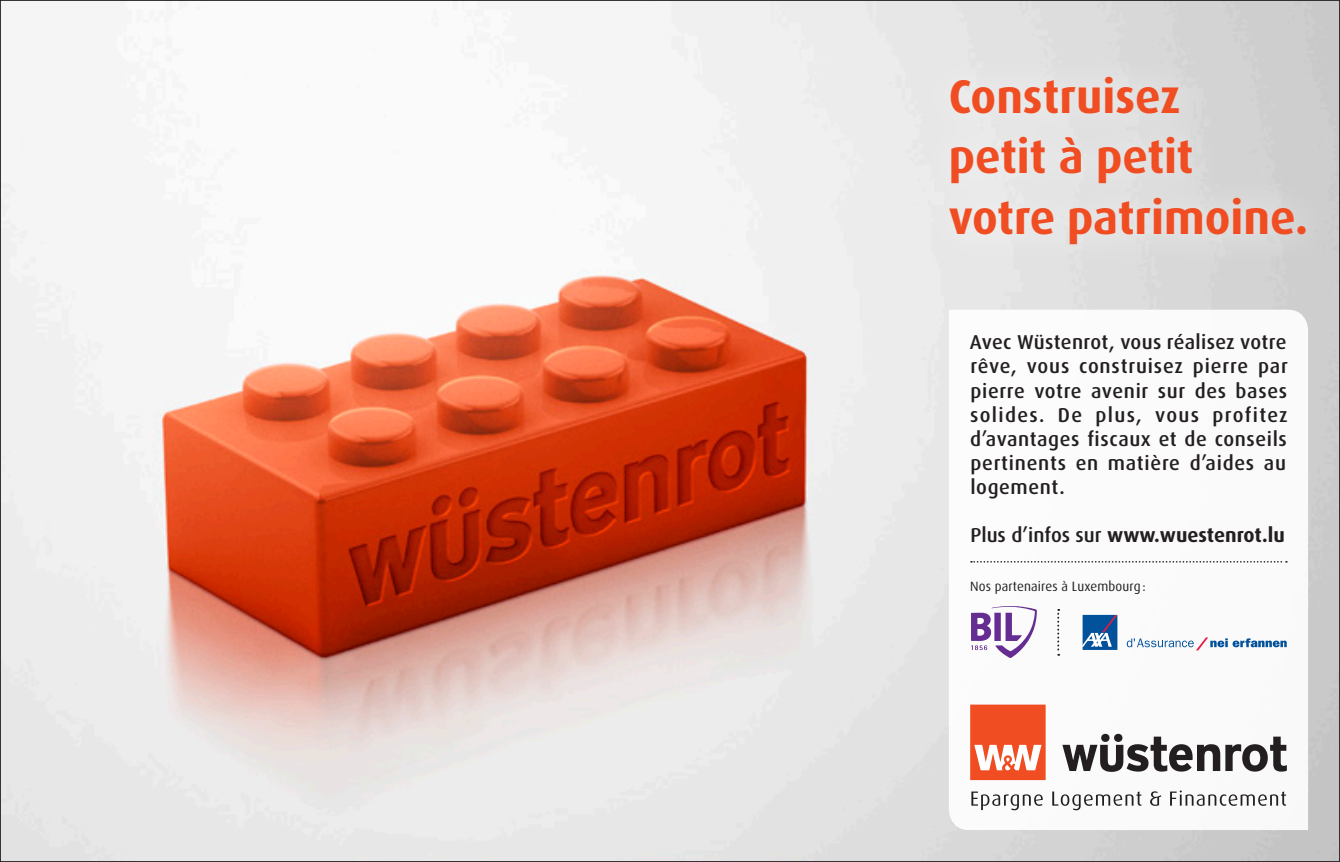
<style>
.page{position:relative;width:1340px;height:862px;background:#fff}
.page>*{position:absolute;margin:0;border:0;box-sizing:border-box;transform-origin:0 0}
.t1{font:700 47.25px/60.8px "Dax";letter-spacing:-.005em;color:#f04d22}
.t2{font:500 20.03px/24.1px "Dax";letter-spacing:.03em;color:#231f20;text-align:justify}
.t3{font:700 20.03px "Dax";color:#231f20}
.t4{font:13.5px "Dax";letter-spacing:.01em;color:#231f20}
.s1{font-weight:500}
</style>
<div class="page">
<img style="left:2px;top:2px;width:1335px;height:857px">
<svg style="left:948px;top:309px;width:359px;height:520px"></svg>
<svg style="left:971px;top:791px;width:71px;height:18px"></svg>
<svg style="left:1052px;top:791px;width:89px;height:18px"></svg>
<svg style="left:1150px;top:790px;width:11px;height:15px"></svg>
<svg style="left:1170px;top:790px;width:115px;height:15px"></svg>
<svg style="left:1062px;top:733px;width:224px;height:38px"></svg>
<svg style="left:970px;top:704px;width:75px;height:75px"></svg>
<svg style="left:971px;top:560px;width:315px;height:2px"></svg>
<svg style="left:1083px;top:646px;width:33px;height:2px"></svg>
<svg style="left:1083px;top:615px;width:33px;height:31px"></svg>
<div style="left:1081px;top:613px;width:37px;height:37px;border:1px solid #fff"></div>
<svg style="left:1126px;top:637px;width:160px;height:13px"></svg>
<svg style="left:1057px;top:608px;width:2px;height:47px"></svg>
<svg style="left:971px;top:605px;width:65px;height:52px"></svg>
<div style="left:916px;top:45px;width:421px;height:232px;background:#fff;opacity:.75"></div>
<h1 class="t1" style="left:948px;top:66px;width:361px">Construisez<br>petit à petit votre patrimoine.</h1>
<p class="t2" style="left:969px;top:330px;width:319px">Avec Wüstenrot, vous réalisez votre rêve, vous construisez pierre par pierre votre avenir sur des bases solides. De plus, vous profitez d’avantages fiscaux et de conseils pertinents en matière d’aides au logement.</p>
<p class="t3" style="left:970px;top:523px;width:316px"><span class="s1">Plus d’infos sur</span> www.wuestenrot.lu</p>
<p class="t4" style="left:970px;top:579px;width:177px">Nos partenaires à Luxembourg :</p>
</div>
